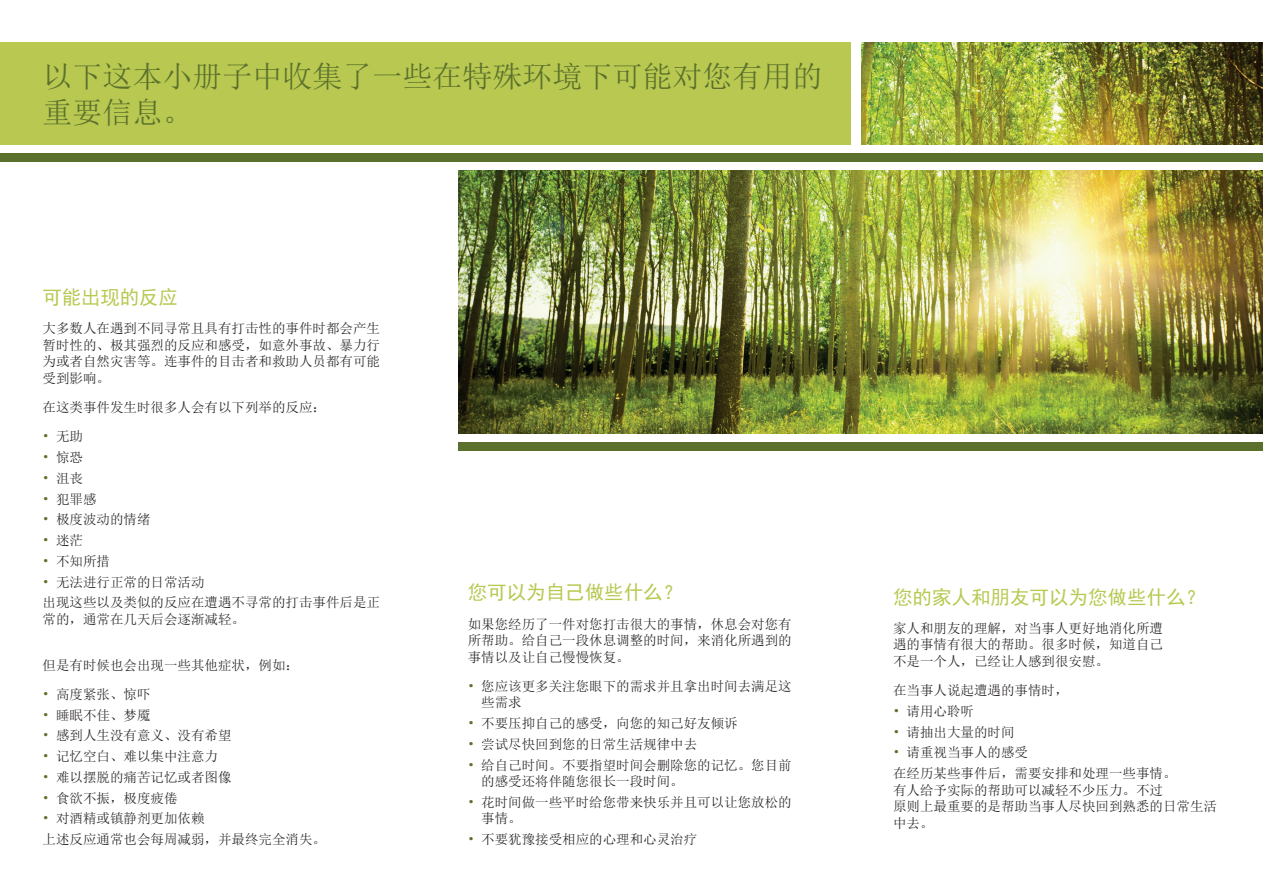
<style>
.page{position:relative;width:1263px;height:893px;background:#fff}
.page>*{position:absolute;margin:0;border:0;box-sizing:border-box;transform-origin:0 0}
.copy{font:30px/36px "Sim Sun";color:#5a702c}
.head{font:19.5px "Sim Hei";color:#b8c851}
.head-2{font:19.5px "Sim Hei";color:#b8c952}
.copy-2{font:13.5px/16.5px "Sim Sun";color:#231f20}
.s1{color:#5a702c}
</style>
<div class="page">
<div style="left:0;top:43px;width:850px;height:102px;background:#b8c851"></div>
<div style="left:0;top:153px;width:1263px;height:9px;background:#5a702c"></div>
<div style="left:458px;top:442px;width:805px;height:9px;background:#5a702c"></div>
<img style="left:861px;top:43px;width:402px;height:102px">
<img style="left:458px;top:170px;width:805px;height:264px">
<p class="copy" style="left:43px;top:59px;width:781px">以下这本小册子中收集了一些在特殊环境下可能对您有用的重要信息。</p>
<p class="head" style="left:43px;top:287px;width:137px">可能出现的反应</p>
<p class="copy-2" style="left:43px;top:320px;width:339px;text-align:justify">大多数人在遇到不同寻常且具有打击性的事件时都会产生暂时性的、极其强烈的反应和感受，如意外事故、暴力行为或者自然灾害等。连事件的目击者和救助人员都有可能受到影响。</p>
<p class="copy-2" style="left:43px;top:399px;width:285px">在这类事件发生时很多人会有以下列举的反应：</p>
<p class="copy-2" style="left:43px;top:428px;width:42px"><span class="s1">•</span> 无助</p>
<p class="copy-2" style="left:43px;top:449px;width:42px"><span class="s1">•</span> 惊恐</p>
<p class="copy-2" style="left:43px;top:470px;width:42px"><span class="s1">•</span> 沮丧</p>
<p class="copy-2" style="left:43px;top:490px;width:55px"><span class="s1">•</span> 犯罪感</p>
<p class="copy-2" style="left:43px;top:511px;width:109px"><span class="s1">•</span> 极度波动的情绪</p>
<p class="copy-2" style="left:43px;top:532px;width:42px"><span class="s1">•</span> 迷茫</p>
<p class="copy-2" style="left:43px;top:553px;width:69px"><span class="s1">•</span> 不知所措</p>
<p class="copy-2" style="left:43px;top:573px;width:163px"><span class="s1">•</span> 无法进行正常的日常活动</p>
<p class="copy-2" style="left:43px;top:594px;width:339px">出现这些以及类似的反应在遭遇不寻常的打击事件后是正常的，通常在几天后会逐渐减轻。</p>
<p class="copy-2" style="left:43px;top:656px;width:258px">但是有时候也会出现一些其他症状，例如：</p>
<p class="copy-2" style="left:43px;top:686px;width:109px"><span class="s1">•</span> 高度紧张、惊吓</p>
<p class="copy-2" style="left:43px;top:706px;width:109px"><span class="s1">•</span> 睡眠不佳、梦魇</p>
<p class="copy-2" style="left:43px;top:727px;width:190px"><span class="s1">•</span> 感到人生没有意义、没有希望</p>
<p class="copy-2" style="left:43px;top:748px;width:177px"><span class="s1">•</span> 记忆空白、难以集中注意力</p>
<p class="copy-2" style="left:43px;top:769px;width:190px"><span class="s1">•</span> 难以摆脱的痛苦记忆或者图像</p>
<p class="copy-2" style="left:43px;top:789px;width:136px"><span class="s1">•</span> 食欲不振，极度疲倦</p>
<p class="copy-2" style="left:43px;top:810px;width:163px"><span class="s1">•</span> 对酒精或镇静剂更加依赖</p>
<p class="copy-2" style="left:43px;top:831px;width:285px">上述反应通常也会每周减弱，并最终完全消失。</p>
<p class="head" style="left:468px;top:582px;width:216px">您可以为自己做些什么？</p>
<p class="copy-2" style="left:468px;top:615px;width:326px;text-align:justify">如果您经历了一件对您打击很大的事情，休息会对您有所帮助。给自己一段休息调整的时间，来消化所遇到的事情以及让自己慢慢恢复。</p>
<p class="copy-2" style="left:481px;top:678px;width:312px;text-indent:-14px"><span class="s1">•</span> 您应该更多关注您眼下的需求并且拿出时间去满足这些需求</p>
<p class="copy-2" style="left:468px;top:715px;width:271px"><span class="s1">•</span> 不要压抑自己的感受，向您的知己好友倾诉</p>
<p class="copy-2" style="left:468px;top:736px;width:231px"><span class="s1">•</span> 尝试尽快回到您的日常生活规律中去</p>
<p class="copy-2" style="left:481px;top:756px;width:312px;text-indent:-14px"><span class="s1">•</span> 给自己时间。不要指望时间会删除您的记忆。您目前的感受还将伴随您很长一段时间。</p>
<p class="copy-2" style="left:481px;top:794px;width:312px;text-indent:-14px"><span class="s1">•</span> 花时间做一些平时给您带来快乐并且可以让您放松的事情。</p>
<p class="copy-2" style="left:468px;top:831px;width:231px"><span class="s1">•</span> 不要犹豫接受相应的心理和心灵治疗</p>
<p class="head-2" style="left:893px;top:587px;width:313px">您的家人和朋友可以为您做些什么？</p>
<p class="copy-2" style="left:893px;top:620px;width:271px;text-align:justify">家人和朋友的理解，对当事人更好地消化所遭遇的事情有很大的帮助。很多时候，知道自己不是一个人，已经让人感到很安慰。</p>
<p class="copy-2" style="left:893px;top:682px;width:177px">在当事人说起遭遇的事情时，</p>
<p class="copy-2" style="left:893px;top:703px;width:82px"><span class="s1">•</span> 请用心聆听</p>
<p class="copy-2" style="left:893px;top:723px;width:123px"><span class="s1">•</span> 请抽出大量的时间</p>
<p class="copy-2" style="left:893px;top:744px;width:136px"><span class="s1">•</span> 请重视当事人的感受</p>
<p class="copy-2" style="left:893px;top:765px;width:325px">在经历某些事件后，需要安排和处理一些事情。<br>有人给予实际的帮助可以减轻不少压力。不过<br>原则上最重要的是帮助当事人尽快回到熟悉的日常生活中去。</p>
</div>
